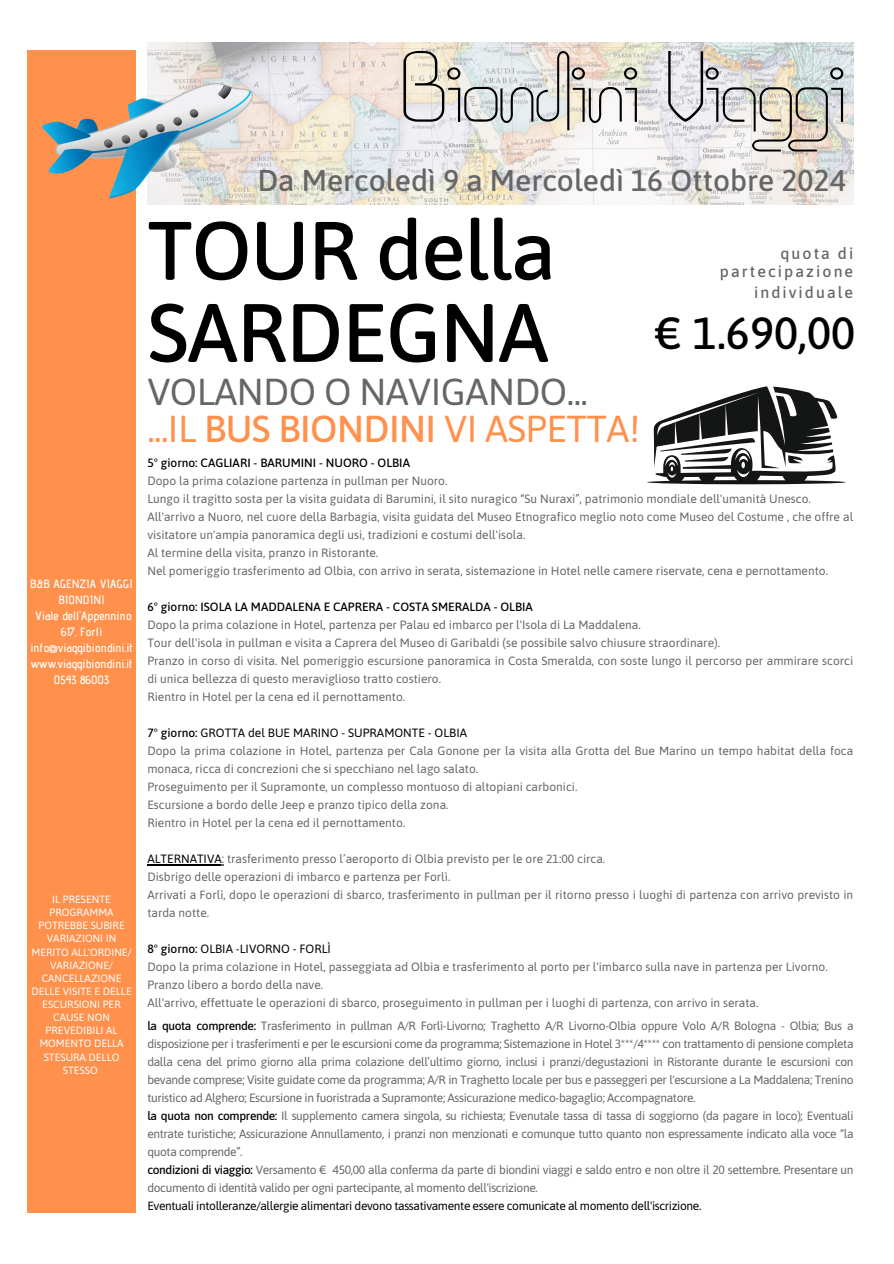
<style>
.page{position:relative;width:894px;height:1264px;background:#fff}
.page>*{position:absolute;margin:0;border:0;box-sizing:border-box;transform-origin:0 0}
.t1{font:90px "Icklips";color:#000}
.t2{font:500 82.5px/82.2px "Asap";letter-spacing:-.015em;color:#000}
.t3{font:500 45px "Asap";color:#000}
.t4{font:37.5px/37.2px "Asap";letter-spacing:-.015em;color:#666}
.t5{font:500 30px "Asap";color:#666}
.t6{font:500 15.9px/18px "Asap";letter-spacing:.13em;color:#666;text-align:right}
.t7{font:12px/18px "Asap";color:#666}
.t8{font:12px/18px "Asap";letter-spacing:-.03em;color:#666}
.t9{font:600 12px/16px "Advent Pro";color:#fbfdfc;text-align:center}
.t10{font:10.5px/13px "Asap";color:#fbfdfc;text-align:center}
.s1{color:#ff914d}
.s2{font-weight:500;color:#ff914d}
.s3{font-weight:500;color:#000}
.s4{color:#000}
</style>
<div class="page">
<div style="left:27px;top:51px;width:109px;height:1161px;background:#ff914d"></div>
<hr style="left:147px;top:864px;width:75px;height:1px;background:#000">
<img style="left:147px;top:43px;width:706px;height:162px">
<img style="left:43px;top:83px;width:209px;height:115px">
<svg style="left:647px;top:386px;width:198px;height:98px"></svg>
<p class="t9" style="left:30px;top:575px;width:104px">B&amp;B AGENZIA VIAGGI<br>BIONDINI<br>Viale dell'Appennino<br>617, Forlì info@viaggibiondini.it www.viaggibiondini.it</p>
<h1 class="t9" style="left:54px;top:671px;width:57px">0543 86003</h1>
<h2 class="t10" style="left:32px;top:892px;width:101px">IL PRESENTE<br>PROGRAMMA<br>POTREBBE SUBIRE<br>VARIAZIONI IN<br>MERITO ALL'ORDINE/</h2>
<h4 class="t10" style="left:50px;top:958px;width:65px">VARIAZIONE/</h4>
<p class="t10" style="left:31px;top:971px;width:102px">CANCELLAZIONE<br>DELLE VISITE E DELLE<br>ESCURSIONI PER<br>CAUSE NON<br>PREVEDIBILI AL<br>MOMENTO DELLA<br>STESURA DELLO<br>STESSO</p>
<h6 class="t1" style="left:401px;top:38px;width:446px">Biondini Viaggi</h6>
<p class="t5" style="left:257px;top:162px;width:589px">Da Mercoledì 9 a Mercoledì 16 Ottobre 2024</p>
<h6 class="t2" style="left:147px;top:209px;width:410px">TOUR della<br>SARDEGNA</h6>
<h6 class="t4" style="left:147px;top:372px;width:494px">VOLANDO O NAVIGANDO... <span class="s1">...IL</span> <span class="s2">BUS BIONDINI</span> <span class="s1">VI ASPETTA!</span></h6>
<h6 class="t6" style="left:719px;top:244px;width:135px">quota di partecipazione</h6>
<h6 class="t6" style="left:753px;top:283px;width:101px">individuale</h6>
<h6 class="t3" style="left:655px;top:307px;width:202px">€ 1.690,00</h6>
<h3 class="t7" style="left:147px;top:453px;width:707px"><span class="s3">5° giorno: CAGLIARI - BARUMINI - NUORO - OLBIA<br></span>Dopo la prima colazione partenza in pullman per Nuoro.<br>Lungo il tragitto sosta per la visita guidata di Barumini, il sito nuragico “Su Nuraxi”, patrimonio mondiale dell'umanità Unesco.<br>All'arrivo a Nuoro, nel cuore della Barbagia, visita guidata del Museo Etnografico meglio noto come Museo del Costume , che offre al visitatore un'ampia panoramica degli usi, tradizioni e costumi dell'isola.<br>Al termine della visita, pranzo in Ristorante.<br>Nel pomeriggio trasferimento ad Olbia, con arrivo in serata, sistemazione in Hotel nelle camere riservate, cena e pernottamento.</h3>
<h5 class="t7" style="left:147px;top:597px;width:707px"><span class="s3">6° giorno: ISOLA LA MADDALENA E CAPRERA - COSTA SMERALDA - OLBIA<br></span>Dopo la prima colazione in Hotel, partenza per Palau ed imbarco per l'Isola di La Maddalena.<br>Tour dell'isola in pullman e visita a Caprera del Museo di Garibaldi (se possibile salvo chiusure straordinare).<br>Pranzo in corso di visita. Nel pomeriggio escursione panoramica in Costa Smeralda, con soste lungo il percorso per ammirare scorci di unica bellezza di questo meraviglioso tratto costiero.<br>Rientro in Hotel per la cena ed il pernottamento.</h5>
<p class="t7" style="left:147px;top:723px;width:707px"><span class="s3">7° giorno:</span> <span class="s4">GROTTA del BUE MARINO - SUPRAMONTE - OLBIA<br></span>Dopo la prima colazione in Hotel, partenza per Cala Gonone per la visita alla Grotta del Bue Marino un tempo habitat della foca monaca, ricca di concrezioni che si specchiano nel lago salato.<br>Proseguimento per il Supramonte, un complesso montuoso di altopiani carbonici.<br>Escursione a bordo delle Jeep e pranzo tipico della zona.<br>Rientro in Hotel per la cena ed il pernottamento.</p>
<p class="t7" style="left:147px;top:849px;width:707px"><span class="s4">ALTERNATIVA</span>: trasferimento presso l’aeroporto di Olbia previsto per le ore 21:00 circa.<br>Disbrigo delle operazioni di imbarco e partenza per Forlì.<br>Arrivati a Forlì, dopo le operazioni di sbarco, trasferimento in pullman per il ritorno presso i luoghi di partenza con arrivo previsto in tarda notte.</p>
<p class="t7" style="left:147px;top:939px;width:681px"><span class="s3">8° giorno:</span> <span class="s4">OLBIA -LIVORNO - FORLÌ<br></span>Dopo la prima colazione in Hotel, passeggiata ad Olbia e trasferimento al porto per l'imbarco sulla nave in partenza per Livorno.<br>Pranzo libero a bordo della nave.<br>All'arrivo, effettuate le operazioni di sbarco, proseguimento in pullman per i luoghi di partenza, con arrivo in serata.</p>
<p class="t8" style="left:147px;top:1016px;width:707px"><span class="s3">la quota comprende:</span> Trasferimento in pullman A/R Forlì-Livorno; Traghetto A/R Livorno-Olbia oppure Volo A/R Bologna - Olbia; Bus a disposizione per i trasferimenti e per le escursioni come da programma; Sistemazione in Hotel 3***/4**** con trattamento di pensione completa dalla cena del primo giorno alla prima colazione dell’ultimo giorno, inclusi i pranzi/degustazioni in Ristorante durante le escursioni con bevande comprese; Visite guidate come da programma; A/R in Traghetto locale per bus e passeggeri per l'escursione a La Maddalena; Trenino turistico ad Alghero; Escursione in fuoristrada a Supramonte; Assicurazione medico-bagaglio; Accompagnatore.<br><span class="s3">la quota non comprende:</span> Il supplemento camera singola, su richiesta; Evenutale tassa di tassa di soggiorno (da pagare in loco); Eventuali entrate turistiche; Assicurazione Annullamento, i pranzi non menzionati e comunque tutto quanto non espressamente indicato alla voce “la quota comprende”.<br><span class="s3">condizioni di viaggio:</span> Versamento € 450,00 alla conferma da parte di biondini viaggi e saldo entro e non oltre il 20 settembre. Presentare un documento di identità valido per ogni partecipante, al momento dell'iscrizione.<br><span class="s4">Eventuali intolleranze/allergie alimentari devono tassativamente essere comunicate al momento dell'iscrizione.</span></p>
</div>
